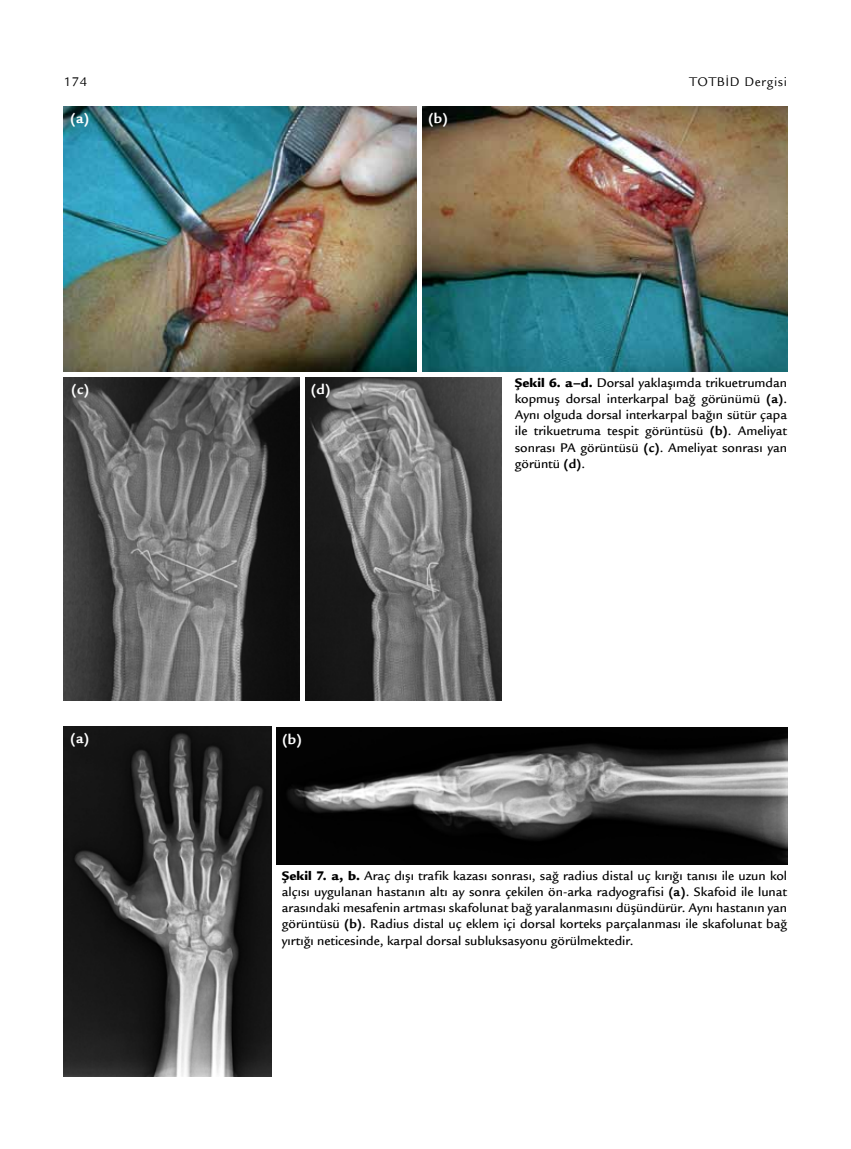
<style>
.page{position:relative;width:851px;height:1149px;background:#fff}
.page>*{position:absolute;margin:0;border:0;box-sizing:border-box;transform-origin:0 0}
.t1{font:700 15px "Legacy Sans Std";color:#fff}
.t2{font:500 13.5px/16.2px "Legacy Sans Std";color:#000;text-align:justify}
.t3{font:13.5px "Legacy Sans Std";letter-spacing:.05em;color:#000}
.s1{font-weight:900}
.s2{font-weight:700}
</style>
<div class="page">
<img style="left:64px;top:106px;width:352px;height:265px">
<img style="left:64px;top:726px;width:207px;height:350px">
<img style="left:422px;top:106px;width:365px;height:265px">
<img style="left:276px;top:727px;width:511px;height:136px">
<img style="left:64px;top:377px;width:235px;height:323px">
<img style="left:305px;top:377px;width:196px;height:323px">
<p class="t3" style="left:64px;top:74px;width:25px">174</p>
<p class="t3" style="left:689px;top:74px;width:99px">TOTBİD Dergisi</p>
<p class="t1" style="left:70px;top:109px;width:21px">(a)</p>
<p class="t1" style="left:428px;top:109px;width:22px">(b)</p>
<p class="t1" style="left:71px;top:380px;width:20px">(c)</p>
<p class="t1" style="left:311px;top:380px;width:22px">(d)</p>
<p class="t2" style="left:514px;top:374px;width:274px"><span class="s1">Şekil 6. a–d.</span> Dorsal yaklaşımda trikuetrumdan kopmuş dorsal interkarpal bağ görünümü <span class="s2">(a)</span>.<br>Aynı olguda dorsal interkarpal bağın sütür çapa ile trikuetruma tespit görüntüsü <span class="s2">(b)</span>. Ameliyat sonrası PA görüntüsü <span class="s2">(c)</span>. Ameliyat sonrası yan görüntü <span class="s2">(d)</span>.</p>
<p class="t1" style="left:70px;top:729px;width:21px">(a)</p>
<p class="t1" style="left:282px;top:730px;width:22px">(b)</p>
<p class="t2" style="left:282px;top:867px;width:506px"><span class="s1">Şekil 7. a, b.</span> Araç dışı trafik kazası sonrası, sağ radius distal uç kırığı tanısı ile uzun kol alçısı uygulanan hastanın altı ay sonra çekilen ön-arka radyografisi <span class="s2">(a)</span>. Skafoid ile lunat arasındaki mesafenin artması skafolunat bağ yaralanmasını düşündürür. Aynı hastanın yan görüntüsü <span class="s2">(b)</span>. Radius distal uç eklem içi dorsal korteks parçalanması ile skafolunat bağ yırtığı neticesinde, karpal dorsal subluksasyonu görülmektedir.</p>
</div>
